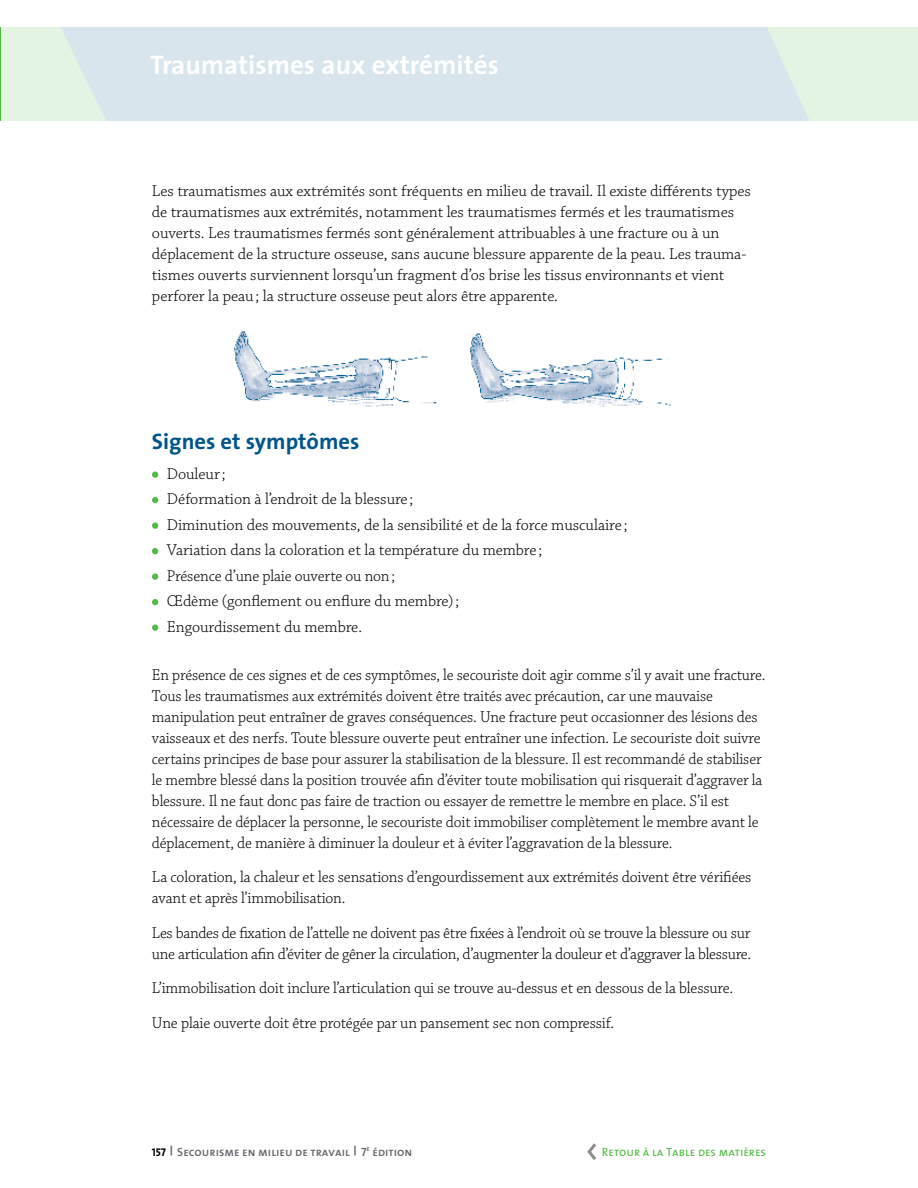
<style>
.page{position:relative;width:918px;height:1188px;background:#fff}
.page>*{position:absolute;margin:0;border:0;box-sizing:border-box;transform-origin:0 0}
.t1{font:700 27px "The Sans";color:#fff}
.t2{font:700 22.5px "The Sans";color:#005689}
.t3{font:300 16.5px/21px "Chaparral Pro";letter-spacing:-.01em;color:#000}
.t4{font:300 16.5px/21px "Chaparral Pro";letter-spacing:-.01em;color:#000;scale:.96 1}
.t5{font:12px "The Sans Semi Bold Caps";color:#65696e}
.t6{font:12px "The Sans Caps";color:#54b948}
.s1{font-family:"The Sans Bold Caps";font-size:11.25px;color:#000}
</style>
<div class="page">
<svg style="left:1px;top:27px;width:917px;height:94px;background:#dae8e9"></svg>
<img style="left:234px;top:331px;width:203px;height:80px">
<img style="left:470px;top:333px;width:201px;height:74px">
<div style="left:152px;top:471px;width:6px;height:7px;background:#54b948;border-radius:50%"></div>
<svg style="left:152px;top:497px;width:6px;height:6px"></svg>
<div style="left:152px;top:522px;width:6px;height:7px;background:#54b948;border-radius:50%"></div>
<svg style="left:152px;top:548px;width:6px;height:6px"></svg>
<div style="left:152px;top:573px;width:6px;height:7px;background:#54b948;border-radius:50%"></div>
<svg style="left:152px;top:599px;width:6px;height:6px"></svg>
<div style="left:152px;top:624px;width:6px;height:7px;background:#54b948;border-radius:50%"></div>
<svg style="left:587px;top:1143px;width:9px;height:17px"></svg>
<h1 class="t1" style="left:150px;top:42px;width:350px">Traumatismes aux extrémités</h1>
<p class="t3" style="left:152px;top:181px;width:600px">Les traumatismes aux extrémités sont fréquents en milieu de travail. Il existe différents types de traumatismes aux extrémités, notamment les traumatismes fermés et les traumatismes ouverts. Les traumatismes fermés sont généralement attribuables à une fracture ou à un déplacement de la structure osseuse, sans aucune blessure apparente de la peau. Les trauma&shy;tismes ouverts surviennent lorsqu’un fragment d’os brise les tissus environnants et vient perforer la peau; la structure osseuse peut alors être apparente.</p>
<h2 class="t2" style="left:152px;top:422px;width:209px">Signes et symptômes</h2>
<p class="t3" style="left:167px;top:461px;width:462px;line-height:25.5px">Douleur;<br>Déformation à l’endroit de la blessure ;<br>Diminution des mouvements, de la sensibilité et de la force musculaire ; Variation dans la coloration et la température du membre ;<br>Présence d’une plaie ouverte ou non;<br>Œdème (gonflement ou enflure du membre);<br>Engourdissement du membre.</p>
<p class="t4" style="left:152px;top:665px;width:640px">En présence de ces signes et de ces symptômes, le secouriste doit agir comme s’il y avait une fracture.<br>Tous les traumatismes aux extrémités doivent être traités avec précaution, car une mauvaise manipulation peut entraîner de graves conséquences. Une fracture peut occasionner des lésions des vaisseaux et des nerfs. Toute blessure ouverte peut entraîner une infection. Le secouriste doit suivre certains principes de base pour assurer la stabilisation de la blessure. Il est recommandé de stabiliser le membre blessé dans la position trouvée afin d’éviter toute mobilisation qui risquerait d’aggraver la blessure. Il ne faut donc pas faire de traction ou essayer de remettre le membre en place. S’il est nécessaire de déplacer la personne, le secouriste doit immobiliser complètement le membre avant le déplacement, de manière à diminuer la douleur et à éviter l’aggravation de la blessure.</p>
<p class="t3" style="left:152px;top:867px;width:601px">La coloration, la chaleur et les sensations d’engourdissement aux extrémités doivent être vérifiées avant et après l’immobilisation.</p>
<p class="t3" style="left:152px;top:923px;width:601px">Les bandes de fixation de l’attelle ne doivent pas être fixées à l’endroit où se trouve la blessure ou sur une articulation afin d’éviter de gêner la circulation, d’augmenter la douleur et d’aggraver la blessure.</p>
<p class="t3" style="left:152px;top:971px;width:583px;line-height:34.5px">L’immobilisation doit inclure l’articulation qui se trouve au-dessus et en dessous de la blessure.<br>Une plaie ouverte doit être protégée par un pansement sec non compressif.</p>
<p class="t5" style="left:152px;top:1142px;width:262px"><span class="s1">157</span> <sup>|</sup> Secourisme en milieu de travail <sup>|</sup> 7<sup>e</sup> édition</p>
<p class="t6" style="left:602px;top:1142px;width:166px">Retour à la Table des matières</p>
</div>
